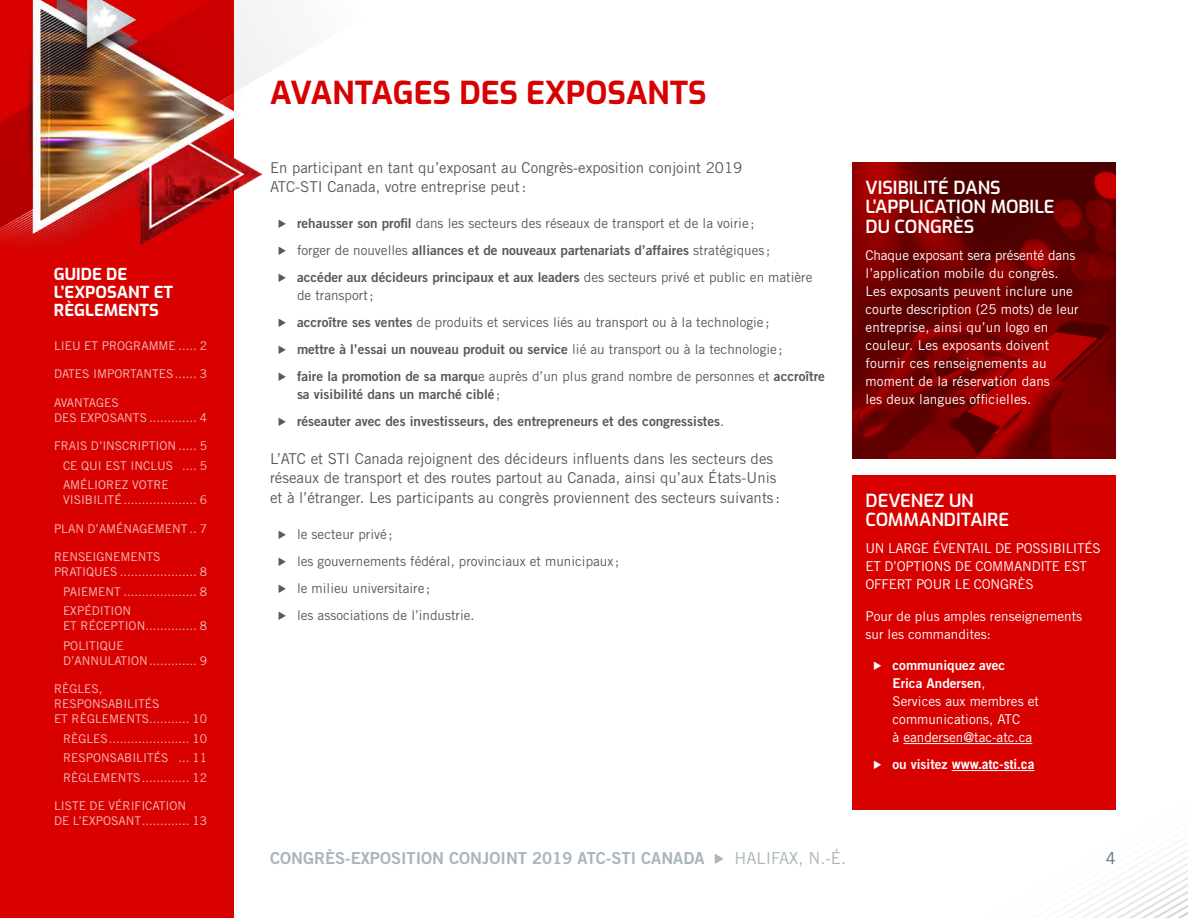
<style>
.page{position:relative;width:1188px;height:918px;background:#fff}
.page>*{position:absolute;margin:0;border:0;box-sizing:border-box;transform-origin:0 0}
.t1{font:700 31.5px "Exo";color:#d80100}
.t2{font:600 18px/19.5px "Exo";color:#fff}
.t3{font:16.5px "Trade Gothic LT Std Bd 2";color:#a8b5bb}
.t4{font:700 16.5px/18px "Exo";color:#fff}
.t5{font:16.5px "Trade Gothic LT Std";color:#587282}
.t6{font:15px/19.5px "Trade Gothic LT Std";color:#58595b}
.t7{font:13.5px/18px "Trade Gothic LT Std";color:#fff}
.t8{font:13.5px/27px "Trade Gothic LT Std";color:#58595b}
.t9{font:13.5px/27px "Trade Gothic LT Std Bd 2";color:#58595b}
.t10{font:13.5px/18px "Trade Gothic LT Std";letter-spacing:-.02em;color:#fff}
.t11{font:13.5px/18px "Trade Gothic LT Std Bd 2";color:#fff}
.t12{font:700 13.5px "Trade Gothic LT Std";color:#fff}
.t13{font:12px/19.5px "Trade Gothic LT Std";color:#f5c0bf}
.s1{font-family:"Trade Gothic LT Std Bd 2"}
.s2{font-family:"Trade Gothic LT Std"}
.s3{font-family:"Trade Gothic LT Std Bd 2";font-weight:400}
</style>
<div class="page">
<div style="left:0;top:0;width:234px;height:918px;background:#d80100"></div>
<svg style="left:261px;top:10px;width:29px;height:166px"></svg>
<img style="left:0;top:0;width:261px;height:246px">
<svg style="left:1069px;top:845px;width:119px;height:73px"></svg>
<svg style="left:852px;top:162px;width:264px;height:297px;background:#750000"></svg>
<div style="left:852px;top:475px;width:264px;height:335px;background:#d80100"></div>
<hr style="left:903px;top:743px;width:129px;height:1px;background:#fff">
<hr style="left:952px;top:770px;width:82px;height:1px;background:#fff">
<h3 class="t4" style="left:54px;top:264px;width:121px">GUIDE DE<br>L’EXPOSANT ET<br>RÈGLEMENTS</h3>
<p class="t13" style="left:54px;top:335px;width:154px">LIEU ET PROGRAMME ..... 2</p>
<p class="t13" style="left:54px;top:364px;width:154px">DATES IMPORTANTES...... 3</p>
<p class="t13" style="left:54px;top:395px;width:154px;line-height:15px">AVANTAGES<br>DES EXPOSANTS ............. 4</p>
<p class="t13" style="left:63px;top:436px;width:145px;text-align:justify;text-indent:-9px">FRAIS D’INSCRIPTION ..... 5<br>CE QUI EST INCLUS .... 5<br>AMÉLIOREZ VOTRE</p>
<p class="t13" style="left:63px;top:490px;width:145px">VISIBILITÉ .................... 6</p>
<p class="t13" style="left:54px;top:518px;width:154px">PLAN D’AMÉNAGEMENT .. 7</p>
<p class="t13" style="left:54px;top:549px;width:154px;line-height:15px">RENSEIGNEMENTS<br>PRATIQUES ..................... 8</p>
<p class="t13" style="left:63px;top:581px;width:145px">PAIEMENT .................... 8<br>EXPÉDITION</p>
<p class="t13" style="left:63px;top:616px;width:145px">ET RÉCEPTION.............. 8<br>POLITIQUE</p>
<p class="t13" style="left:63px;top:650px;width:145px">D’ANNULATION............. 9</p>
<p class="t13" style="left:54px;top:681px;width:154px;line-height:15px">RÈGLES,<br>RESPONSABILITÉS<br>ET RÈGLEMENTS........... 10</p>
<p class="t13" style="left:63px;top:728px;width:145px;text-align:justify">RÈGLES...................... 10<br>RESPONSABILITÉS ... 11<br>RÈGLEMENTS............. 12</p>
<p class="t13" style="left:54px;top:798px;width:154px;line-height:15px">LISTE DE VÉRIFICATION<br>DE L’EXPOSANT............. 13</p>
<h1 class="t1" style="left:270px;top:68px;width:438px">AVANTAGES DES EXPOSANTS</h1>
<p class="t6" style="left:270px;top:158px;width:474px">En participant en tant qu’exposant au Congrès-exposition conjoint 2019<br>ATC-STI Canada, votre entreprise peut:</p>
<p class="t8" style="left:297px;top:210px;width:459px"><span class="s1">rehausser son profil</span> dans les secteurs des réseaux de transport et de la voirie;</p>
<p class="t9" style="left:297px;top:237px;width:517px"><span class="s2">forger de nouvelles</span> alliances et de nouveaux partenariats d’affaires <span class="s2">stratégiques ; </span>accéder aux décideurs principaux et aux leaders <span class="s2">des secteurs privé et public en matière</span></p>
<p class="t8" style="left:297px;top:282px;width:474px">de transport;<br><span class="s1">accroître ses ventes</span> de produits et services liés au transport ou à la technologie;</p>
<p class="t9" style="left:297px;top:336px;width:487px">mettre à l’essai un nouveau produit ou service <span class="s2">lié au transport ou à la technologie ;</span></p>
<p class="t8" style="left:297px;top:363px;width:529px"><span class="s1">faire la promotion de sa marqu</span>e auprès d’un plus grand nombre de personnes et <span class="s1">accroître</span></p>
<p class="t9" style="left:297px;top:381px;width:429px">sa visibilité dans un marché ciblé <span class="s2">;<br></span>réseauter avec des investisseurs, des entrepreneurs et des congressistes<span class="s2">.</span></p>
<p class="t6" style="left:270px;top:449px;width:512px">L’ATC et STI Canada rejoignent des décideurs influents dans les secteurs des réseaux de transport et des routes partout au Canada, ainsi qu’aux États-Unis et à l’étranger. Les participants au congrès proviennent des secteurs suivants :</p>
<p class="t8" style="left:297px;top:520px;width:324px">le secteur privé;<br>les gouvernements fédéral, provinciaux et municipaux ; le milieu universitaire;<br>les associations de l’industrie.</p>
<h2 class="t2" style="left:866px;top:176px;width:191px">VISIBILITÉ DANS<br>L’APPLICATION MOBILE<br>DU CONGRÈS</h2>
<p class="t7" style="left:866px;top:246px;width:215px">Chaque exposant sera présenté dans l’application mobile du congrès.<br>Les exposants peuvent inclure une courte description (25 mots) de leur entreprise, ainsi qu’un logo en couleur. Les exposants doivent fournir ces renseignements au moment de la réservation dans<br>les deux langues officielles.</p>
<h2 class="t2" style="left:866px;top:489px;width:145px">DEVENEZ UN<br>COMMANDITAIRE</h2>
<p class="t10" style="left:866px;top:539px;width:237px">UN LARGE ÉVENTAIL DE POSSIBILITÉS<br>ET D’OPTIONS DE COMMANDITE EST<br>OFFERT POUR LE CONGRÈS</p>
<p class="t7" style="left:866px;top:607px;width:218px">Pour de plus amples renseignements sur les commandites:</p>
<p class="t11" style="left:892px;top:656px;width:114px">communiquez avec<br>Erica Andersen<span class="s2">,</span></p>
<p class="t7" style="left:892px;top:692px;width:148px">Services aux membres et communications, ATC<br>à eandersen@tac-atc.ca</p>
<p class="t12" style="left:892px;top:756px;width:143px"><span class="s3">ou visitez</span> www.atc-sti.ca</p>
<h3 class="t3" style="left:270px;top:848px;width:578px">CONGRÈS-EXPOSITION CONJOINT 2019 ATC-STI CANADA✔<span class="s2">HALIFAX, N.-É.</span></h3>
<h3 class="t5" style="left:1106px;top:848px;width:12px">4</h3>
</div>
